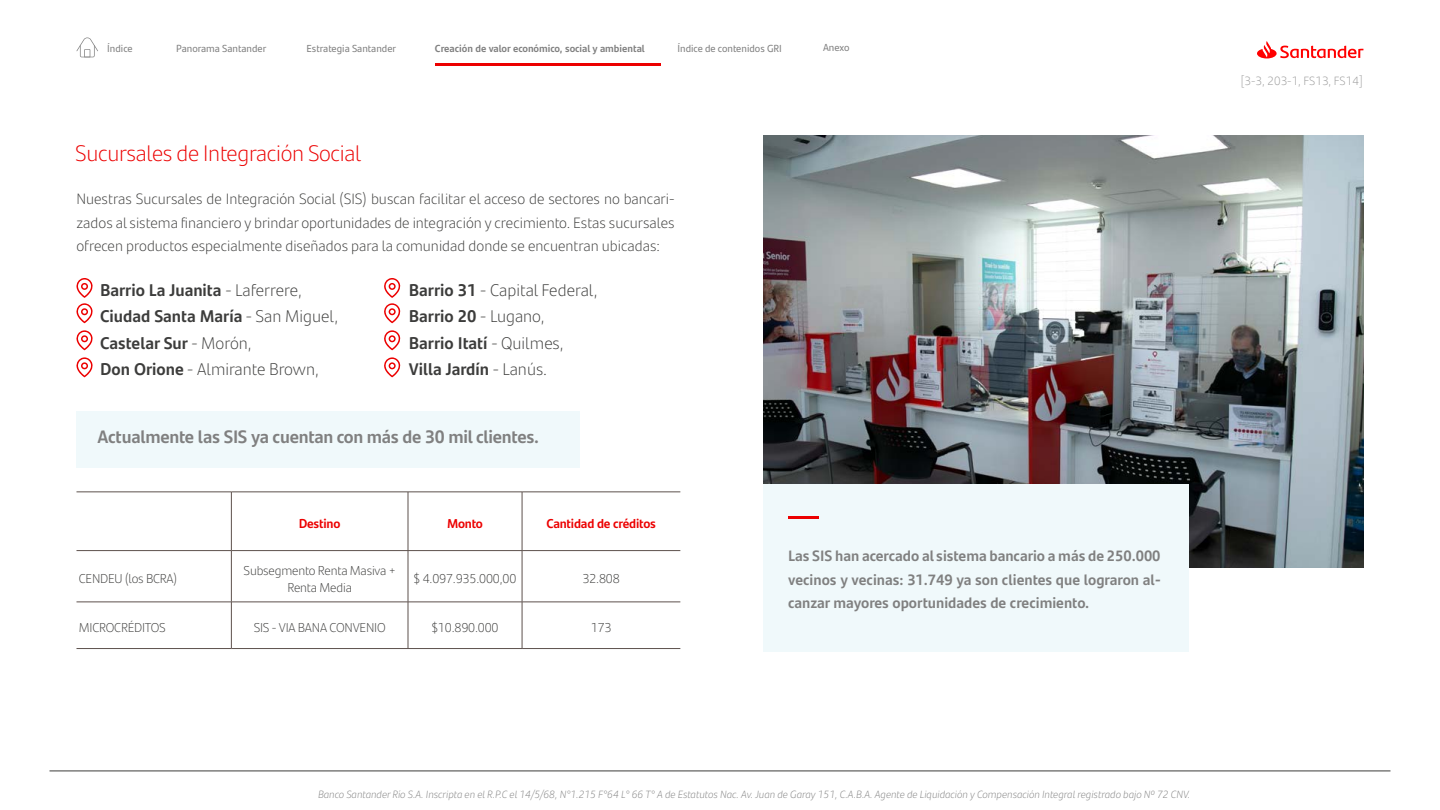
<style>
.page{position:relative;width:1440px;height:810px;background:#fff}
.page>*{position:absolute;margin:0;border:0;box-sizing:border-box;transform-origin:0 0}
.t1{font:300 22.5px "Santander Text W05";letter-spacing:-.015em;color:#ec0000}
.t2{font:700 18px "Santander Text W05";letter-spacing:-.015em;color:#808080}
.t3{font:700 16.88px/26.2px "Santander Text W05";color:#3c3c3b}
.t4{font:300 16.88px/26.2px "Santander Text W05";color:#3c3c3b}
.t5{font:300 15px/23.2px "Santander Text W05";color:#3c3c3b;text-align:justify}
.t6{font:700 15px/23.2px "Santander Text W05";color:#808080;text-align:justify}
.t7{font:300 12.83px/17.3px "Santander Text W05";letter-spacing:-.015em;color:#3c3c3b;text-align:center}
.t8{font:700 12.83px "Santander Text W05";letter-spacing:-.015em;color:#ec0000}
.t9{font:300 12px "Santander Text W05";color:#999}
.t10{font:italic 300 10.5px "Santander Text W05";color:#808080}
.t11{font:10.2px "Santander Text W05";color:#808080}
.s1{font-weight:300}
.s2{font-weight:700}
</style>
<div class="page">
<svg style="left:1257px;top:41px;width:106px;height:17px"></svg>
<svg style="left:76px;top:37px;width:22px;height:20px"></svg>
<hr style="left:50px;top:771px;width:1340px;height:1px;background:#3c3c3b">
<hr style="left:435px;top:63px;width:226px;height:2px;background:#ec0000">
<img style="left:763px;top:136px;width:601px;height:432px">
<div style="left:763px;top:484px;width:426px;height:167px;background:#f0f9fb"></div>
<hr style="left:788px;top:516px;width:30px;height:3px;background:#ec0000">
<hr style="left:522px;top:492px;width:1px;height:58px;background:#5d514d">
<hr style="left:76px;top:492px;width:155px;height:1px;background:#5d514d">
<hr style="left:231px;top:492px;width:177px;height:1px;background:#5d514d">
<hr style="left:231px;top:492px;width:1px;height:58px;background:#5d514d">
<hr style="left:408px;top:492px;width:114px;height:1px;background:#5d514d">
<hr style="left:408px;top:492px;width:1px;height:58px;background:#5d514d">
<hr style="left:522px;top:492px;width:158px;height:1px;background:#5d514d">
<hr style="left:76px;top:550px;width:155px;height:1px;background:#5d514d">
<hr style="left:231px;top:550px;width:177px;height:1px;background:#5d514d">
<hr style="left:231px;top:551px;width:1px;height:51px;background:#5d514d">
<hr style="left:408px;top:550px;width:114px;height:1px;background:#5d514d">
<hr style="left:408px;top:551px;width:1px;height:51px;background:#5d514d">
<hr style="left:522px;top:550px;width:158px;height:1px;background:#5d514d">
<hr style="left:522px;top:551px;width:1px;height:51px;background:#5d514d">
<hr style="left:231px;top:602px;width:1px;height:46px;background:#5d514d">
<hr style="left:408px;top:602px;width:1px;height:46px;background:#5d514d">
<hr style="left:522px;top:602px;width:1px;height:46px;background:#5d514d">
<hr style="left:76px;top:602px;width:155px;height:1px;background:#5d514d">
<hr style="left:231px;top:602px;width:177px;height:1px;background:#5d514d">
<hr style="left:408px;top:602px;width:114px;height:1px;background:#5d514d">
<hr style="left:522px;top:602px;width:158px;height:1px;background:#5d514d">
<hr style="left:76px;top:648px;width:155px;height:1px;background:#5d514d">
<hr style="left:231px;top:648px;width:177px;height:1px;background:#5d514d">
<hr style="left:408px;top:648px;width:114px;height:1px;background:#5d514d">
<hr style="left:522px;top:648px;width:158px;height:1px;background:#5d514d">
<svg style="left:76px;top:278px;width:17px;height:45px"></svg>
<svg style="left:384px;top:278px;width:16px;height:45px"></svg>
<svg style="left:76px;top:330px;width:17px;height:20px"></svg>
<svg style="left:384px;top:330px;width:16px;height:20px"></svg>
<svg style="left:76px;top:357px;width:17px;height:20px"></svg>
<svg style="left:384px;top:357px;width:16px;height:20px"></svg>
<div style="left:76px;top:411px;width:504px;height:57px;background:#f0f9fb"></div>
<p class="t11" style="left:107px;top:41px;width:27px">Índice</p>
<p class="t11" style="left:176px;top:41px;width:92px">Panorama Santander</p>
<p class="t11" style="left:307px;top:41px;width:91px">Estrategia Santander</p>
<p class="t11" style="left:435px;top:41px;width:205px">Creación de valor económico, social y ambiental</p>
<p class="t11" style="left:678px;top:41px;width:106px">Índice de contenidos GRI</p>
<p class="t11" style="left:823px;top:40px;width:28px">Anexo</p>
<h1 class="t1" style="left:75px;top:136px;width:288px">Sucursales de Integración Social</h1>
<p class="t5" style="left:76px;top:187px;width:600px">Nuestras Sucursales de Integración Social (SIS) buscan facilitar el acceso de sectores no bancari&shy;zados al sistema financiero y brindar oportunidades de integración y crecimiento. Estas sucursales ofrecen productos especialmente diseñados para la comunidad donde se encuentran ubicadas:</p>
<p class="t3" style="left:100px;top:276px;width:240px">Barrio La Juanita <span class="s1">- Laferrere,<br></span>Ciudad Santa María <span class="s1">- San Miguel,<br></span>Castelar Sur <span class="s1">- Morón,<br></span>Don Orione <span class="s1">- Almirante Brown,</span></p>
<p class="t4" style="left:409px;top:277px;width:190px"><span class="s2">Barrio 31</span> - Capital Federal,<br><span class="s2">Barrio 20</span> - Lugano,<br><span class="s2">Barrio Itatí</span> - Quilmes,<br><span class="s2">Villa Jardín</span> - Lanús.</p>
<p class="t2" style="left:98px;top:423px;width:443px">Actualmente las SIS ya cuentan con más de 30 mil clientes.</p>
<p class="t8" style="left:299px;top:514px;width:43px">Destino</p>
<p class="t8" style="left:447px;top:514px;width:37px">Monto</p>
<p class="t8" style="left:546px;top:514px;width:111px">Cantidad de créditos</p>
<p class="t7" style="left:79px;top:570px;width:100px">CENDEU (los BCRA)</p>
<p class="t7" style="left:244px;top:561px;width:154px">Subsegmento Renta Masiva +<br>Renta Media</p>
<p class="t7" style="left:414px;top:570px;width:104px">$ 4.097.935.000,00</p>
<p class="t7" style="left:583px;top:570px;width:39px">32.808</p>
<p class="t7" style="left:79px;top:619px;width:88px">MICROCRÉDITOS</p>
<p class="t7" style="left:254px;top:619px;width:133px">SIS - VIA BANA CONVENIO</p>
<p class="t7" style="left:431px;top:619px;width:69px">$10.890.000</p>
<p class="t7" style="left:591px;top:619px;width:22px">173</p>
<p class="t6" style="left:788px;top:544px;width:374px">Las SIS han acercado al sistema bancario a más de 250.000 vecinos y vecinas: 31.749 ya son clientes que lograron al&shy;canzar mayores oportunidades de crecimiento.</p>
<p class="t9" style="left:1241px;top:72px;width:123px">[3-3, 203-1, FS13, FS14]</p>
<p class="t10" style="left:318px;top:787px;width:874px">Banco Santander Río S.A. Inscripta en el R.P.C el 14/5/68, N°1.215 F°64 L° 66 T° A de Estatutos Nac. Av. Juan de Garay 151, C.A.B.A. Agente de Liquidación y Compensación Integral registrado bajo Nº 72 CNV.</p>
</div>
